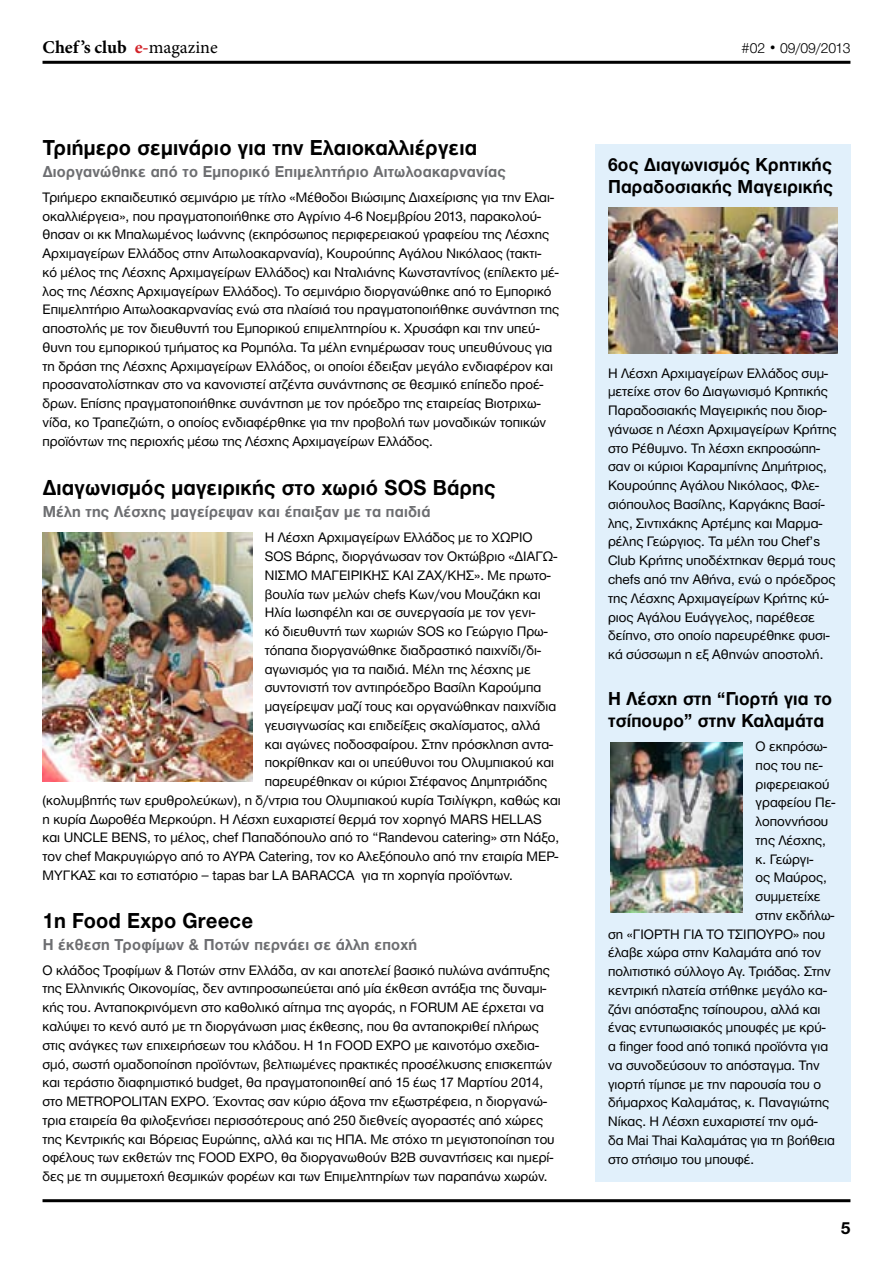
<style>
.page{position:relative;width:893px;height:1263px;background:#fff}
.page>*{position:absolute;margin:0;border:0;box-sizing:border-box;transform-origin:0 0}
.t1{font:700 22.5px "Helvetica Neue Greek";letter-spacing:.01em;color:#000;scale:.95 1}
.t2{font:700 19.5px/22.5px "Helvetica Neue Greek";letter-spacing:.01em;color:#000;scale:.95 1}
.t3{font:700 18.15px "Minion Pro";color:#000}
.t4{font:700 18.15px "Helvetica Neue Greek";color:#000}
.t5{font:700 16.5px "Helvetica Neue Greek";letter-spacing:.015em;color:#6d6e71;scale:.95 1}
.t6{font:300 15px "Helvetica Neue Greek";color:#000}
.t7{font:14.25px/18.8px "Helvetica Neue Greek";color:#000}
.s1{color:#d2232a}
.s2{font-weight:400}
</style>
<div class="page">
<hr style="left:43px;top:61px;width:807px;height:3px;background:#000">
<hr style="left:43px;top:1199px;width:807px;height:3px;background:#000">
<div style="left:595px;top:144px;width:255px;height:1037px;background:#e1f0fb"></div>
<img style="left:43px;top:532px;width:209px;height:250px">
<img style="left:610px;top:742px;width:133px;height:170px">
<img style="left:608px;top:208px;width:230px;height:145px">
<p class="t3" style="left:43px;top:35px;width:177px">Chef ’s club <span class="s1">e-</span><span class="s2">magazine</span></p>
<p class="t6" style="left:741px;top:40px;width:111px">#02 • 09/09/2013</p>
<h1 class="t1" style="left:43px;top:136px;width:459px">Τριήμερο σεμινάριο για την Ελαιοκαλλιέργεια</h1>
<p class="t5" style="left:43px;top:163px;width:489px">Διοργανώθηκε από το Εμπορικό Επιμελητήριο Αιτωλοακαρνανίας</p>
<p class="t7" style="left:43px;top:188px;width:518px">Τριήμερο εκπαιδευτικό σεμινάριο με τίτλο «Μέθοδοι Βιώσιμης Διαχείρισης για την Ελαι&shy;οκαλλιέργεια», που πραγματοποιήθηκε στο Αγρίνιο 4-6 Νοεμβρίου 2013, παρακολού&shy;θησαν οι κκ Μπαλωμένος Ιωάννης (εκπρόσωπος περιφερειακού γραφείου της Λέσχης Αρχιμαγείρων Ελλάδος στην Αιτωλοακαρνανία), Κουρούπης Αγάλου Νικόλαος (τακτι&shy;κό μέλος της Λέσχης Αρχιμαγείρων Ελλάδος) και Νταλιάνης Κωνσταντίνος (επίλεκτο μέ&shy;λος της Λέσχης Αρχιμαγείρων Ελλάδος). Το σεμινάριο διοργανώθηκε από το Εμπορικό Επιμελητήριο Αιτωλοακαρνανίας ενώ στα πλαίσιά του πραγματοποιήθηκε συνάντηση της αποστολής με τον διευθυντή του Εμπορικού επιμελητηρίου κ. Χρυσάφη και την υπεύ&shy;θυνη του εμπορικού τμήματος κα Ρομπόλα. Τα μέλη ενημέρωσαν τους υπευθύνους για τη δράση της Λέσχης Αρχιμαγείρων Ελλάδος, οι οποίοι έδειξαν μεγάλο ενδιαφέρον και προσανατολίστηκαν στο να κανονιστεί ατζέντα συνάντησης σε θεσμικό επίπεδο προέ&shy;δρων. Επίσης πραγματοποιήθηκε συνάντηση με τον πρόεδρο της εταιρείας Βιοτριχω&shy;νίδα, κο Τραπεζιώτη, ο οποίος ενδιαφέρθηκε για την προβολή των μοναδικών τοπικών προϊόντων της περιοχής μέσω της Λέσχης Αρχιμαγείρων Ελλάδος.</p>
<h1 class="t1" style="left:43px;top:476px;width:478px">Διαγωνισμός μαγειρικής στο χωριό SOS Βάρης</h1>
<p class="t5" style="left:43px;top:503px;width:410px">Μέλη της Λέσχης μαγείρεψαν και έπαιξαν με τα παιδιά</p>
<p class="t7" style="left:265px;top:528px;width:269px">Η Λέσχη Αρχιμαγείρων Ελλάδος με το ΧΩΡΙΟ</p>
<p class="t7" style="left:265px;top:547px;width:294px">SOS Βάρης, διοργάνωσαν τον Οκτώβριο «ΔΙΑΓΩ-</p>
<p class="t7" style="left:265px;top:566px;width:287px">ΝΙΣΜΟ ΜΑΓΕΙΡΙΚΗΣ ΚΑΙ ΖΑΧ/ΚΗΣ». Με πρωτο-</p>
<p class="t7" style="left:265px;top:584px;width:277px">βουλία των μελών chefs Κων/νου Μουζάκη και</p>
<p class="t7" style="left:265px;top:603px;width:272px">Ηλία Ιωσηφέλη και σε συνεργασία με τον γενι-</p>
<p class="t7" style="left:265px;top:622px;width:284px">κό διευθυντή των χωριών SOS κο Γεώργιο Πρω-</p>
<p class="t7" style="left:265px;top:641px;width:278px">τόπαπα διοργανώθηκε διαδραστικό παιχνίδι/δι-</p>
<p class="t7" style="left:265px;top:659px;width:267px">αγωνισμός για τα παιδιά. Μέλη της λέσχης με</p>
<p class="t7" style="left:265px;top:678px;width:278px">συντονιστή τον αντιπρόεδρο Βασίλη Καρούμπα</p>
<p class="t7" style="left:265px;top:697px;width:293px">μαγείρεψαν μαζί τους και οργανώθηκαν παιχνίδια</p>
<p class="t7" style="left:265px;top:716px;width:277px">γευσιγνωσίας και επιδείξεις σκαλίσματος, αλλά</p>
<p class="t7" style="left:265px;top:734px;width:290px">και αγώνες ποδοσφαίρου. Στην πρόσκληση αντα-</p>
<p class="t7" style="left:265px;top:753px;width:291px">ποκρίθηκαν και οι υπεύθυνοι του Ολυμπιακού και</p>
<p class="t7" style="left:265px;top:772px;width:284px">παρευρέθηκαν οι κύριοι Στέφανος Δημητριάδης</p>
<p class="t7" style="left:43px;top:791px;width:520px">(κολυμβητής των ερυθρολεύκων), η δ/ντρια του Ολυμπιακού κυρία Τσιλίγκρη, καθώς και</p>
<p class="t7" style="left:43px;top:809px;width:501px">η κυρία Δωροθέα Μερκούρη. H Λέσχη ευχαριστεί θερμά τον χορηγό MARS HELLAS</p>
<p class="t7" style="left:43px;top:828px;width:518px">και UNCLE BENS, το μέλος, chef Παπαδόπουλο από το “Randevou catering» στη Νάξο,</p>
<p class="t7" style="left:43px;top:847px;width:517px">τον chef Μακρυγιώργο από το ΑΥΡΑ Catering, τον κο Αλεξόπουλο από την εταιρία ΜΕΡ-</p>
<p class="t7" style="left:43px;top:866px;width:472px">ΜΥΓΚΑΣ και το εστιατόριο – tapas bar LA BARACCA για τη χορηγία προϊόντων.</p>
<h1 class="t1" style="left:43px;top:908px;width:223px">1η Food Expo Greece</h1>
<p class="t5" style="left:43px;top:936px;width:396px">H έκθεση Τροφίμων &amp; Ποτών περνάει σε άλλη εποχή</p>
<p class="t7" style="left:43px;top:961px;width:514px">Ο κλάδος Τροφίμων &amp; Ποτών στην Ελλάδα, αν και αποτελεί βασικό πυλώνα ανάπτυξης της Ελληνικής Οικονομίας, δεν αντιπροσωπεύεται από μία έκθεση αντάξια της δυναμι&shy;κής του. Ανταποκρινόμενη στο καθολικό αίτημα της αγοράς, η FORUM AE έρχεται να καλύψει το κενό αυτό με τη διοργάνωση μιας έκθεσης, που θα ανταποκριθεί πλήρως στις ανάγκες των επιχειρήσεων του κλάδου. Η 1η FOOD EXPO με καινοτόμο σχεδια&shy;σμό, σωστή ομαδοποίηση προϊόντων, βελτιωμένες πρακτικές προσέλκυσης επισκεπτών και τεράστιο διαφημιστικό budget, θα πραγματοποιηθεί από 15 έως 17 Μαρτίου 2014, στο METROPOLITAN EXPO. Έχοντας σαν κύριο άξονα την εξωστρέφεια, η διοργανώ&shy;τρια εταιρεία θα φιλοξενήσει περισσότερους από 250 διεθνείς αγοραστές από χώρες της Κεντρικής και Βόρειας Ευρώπης, αλλά και τις ΗΠΑ. Με στόχο τη μεγιστοποίηση του οφέλους των εκθετών της FOOD EXPO, θα διοργανωθούν B2B συναντήσεις και ημερί&shy;δες με τη συμμετοχή θεσμικών φορέων και των Επιμελητηρίων των παραπάνω χωρών.</p>
<h2 class="t2" style="left:608px;top:153px;width:238px">6ος Διαγωνισμός Κρητικής<br>Παραδοσιακής Μαγειρικής</h2>
<p class="t7" style="left:608px;top:364px;width:230px">Η Λέσχη Αρχιμαγείρων Ελλάδος συμ&shy;μετείχε στον 6ο Διαγωνισμό Κρητικής Παραδοσιακής Μαγειρικής που διορ&shy;γάνωσε η Λέσχη Αρχιμαγείρων Κρήτης στο Ρέθυμνο. Τη λέσχη εκπροσώπη&shy;σαν οι κύριοι Καραμπίνης Δημήτριος, Κουρούπης Αγάλου Νικόλαος, Φλε&shy;σιόπουλος Βασίλης, Καργάκης Βασί&shy;λης, Σιντιχάκης Αρτέμης και Μαρμα&shy;ρέλης Γεώργιος. Τα μέλη του Chef’s Club Κρήτης υποδέχτηκαν θερμά τους chefs από την Αθήνα, ενώ ο πρόεδρος της Λέσχης Αρχιμαγείρων Κρήτης κύ&shy;ριος Αγάλου Ευάγγελος, παρέθεσε δείπνο, στο οποίο παρευρέθηκε φυσι&shy;κά σύσσωμη η εξ Αθηνών αποστολή.</p>
<h2 class="t2" style="left:608px;top:687px;width:237px">Η Λέσχη στη “Γιορτή για το τσίπουρο” στην Καλαμάτα</h2>
<p class="t7" style="left:756px;top:737px;width:73px">Ο εκπρόσω-</p>
<p class="t7" style="left:756px;top:756px;width:68px">πος του πε-</p>
<p class="t7" style="left:756px;top:774px;width:75px">ριφερειακού</p>
<p class="t7" style="left:756px;top:793px;width:81px">γραφείου Πε-</p>
<p class="t7" style="left:756px;top:812px;width:74px">λοποννήσου</p>
<p class="t7" style="left:756px;top:831px;width:72px">της Λέσχης,</p>
<p class="t7" style="left:756px;top:849px;width:59px">κ. Γεώργι-</p>
<p class="t7" style="left:756px;top:868px;width:73px">ος Μαύρος,</p>
<p class="t7" style="left:756px;top:887px;width:66px">συμμετείχε</p>
<p class="t7" style="left:756px;top:906px;width:80px">στην εκδήλω-</p>
<p class="t7" style="left:608px;top:924px;width:219px">ση «ΓΙΟΡΤΗ ΓΙΑ ΤΟ ΤΣΙΠΟΥΡΟ» που</p>
<p class="t7" style="left:608px;top:943px;width:214px">έλαβε χώρα στην Καλαμάτα από τον</p>
<p class="t7" style="left:608px;top:962px;width:224px">πολιτιστικό σύλλογο Αγ. Τριάδας. Στην</p>
<p class="t7" style="left:608px;top:981px;width:220px">κεντρική πλατεία στήθηκε μεγάλο κα-</p>
<p class="t7" style="left:608px;top:999px;width:214px">ζάνι απόσταξης τσίπουρου, αλλά και</p>
<p class="t7" style="left:608px;top:1018px;width:219px">ένας εντυπωσιακός μπουφές με κρύ-</p>
<p class="t7" style="left:608px;top:1037px;width:222px">α finger food από τοπικά προϊόντα για</p>
<p class="t7" style="left:608px;top:1056px;width:213px">να συνοδεύσουν το απόσταγμα. Την</p>
<p class="t7" style="left:608px;top:1074px;width:214px">γιορτή τίμησε με την παρουσία του ο</p>
<p class="t7" style="left:608px;top:1093px;width:223px">δήμαρχος Καλαμάτας, κ. Παναγιώτης</p>
<p class="t7" style="left:608px;top:1112px;width:211px">Νίκας. Η Λέσχη ευχαριστεί την ομά-</p>
<p class="t7" style="left:608px;top:1131px;width:228px">δα Mai Thai Καλαμάτας για τη βοήθεια</p>
<p class="t7" style="left:608px;top:1149px;width:148px">στο στήσιμο του μπουφέ.</p>
<p class="t4" style="left:841px;top:1218px;width:11px">5</p>
</div>
